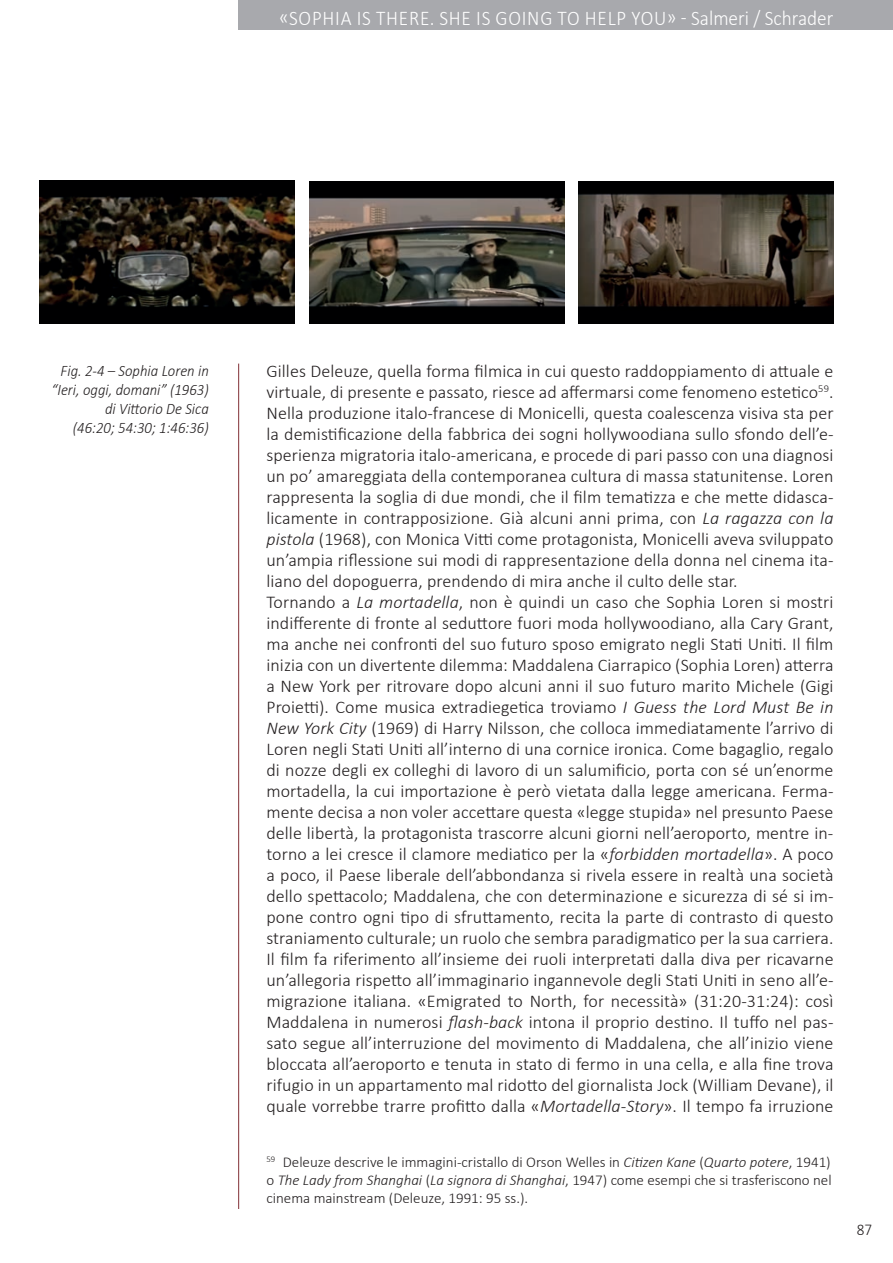
<style>
.page{position:relative;width:893px;height:1263px;background:#fff}
.page>*{position:absolute;margin:0;border:0;box-sizing:border-box;transform-origin:0 0}
.t1{font:300 21px "Calibri";letter-spacing:.04em;color:#fff;scale:.92 1}
.t2{font:300 18px/21px "Calibri";letter-spacing:.005em;color:#231f20}
.t3{font:300 16.5px "Calibri";color:#231f20;scale:.92 1}
.t4{font:italic 300 16.05px/19.2px "Calibri";color:#231f20;text-align:right;scale:.92 1}
.t5{font:300 15px/18px "Calibri";color:#231f20;text-align:justify}
.s1{font-style:italic}
</style>
<div class="page">
<div style="left:238px;top:0;width:655px;height:30px;background:#a8a9ad"></div>
<img style="left:40px;top:180px;width:255px;height:144px">
<img style="left:309px;top:181px;width:255px;height:143px">
<img style="left:578px;top:181px;width:255px;height:143px">
<hr style="left:238px;top:364px;width:1px;height:845px;background:#813035">
<p class="t1" style="left:279px;top:5px;width:604px">«SOPHIA IS THERE. SHE IS GOING TO HELP YOU» - Salmeri / Schrader</p>
<p class="t4" style="left:51px;top:360px;width:173px">Fig. 2-4 – Sophia Loren in “Ieri, oggi, domani” (1963) di Vittorio De Sica<br>(46:20; 54:30; 1:46:36)</p>
<p class="t2" style="left:266px;top:360px;width:569px">Gilles Deleuze, quella forma filmica in cui questo raddoppiamento di attuale e virtuale, di presente e passato, riesce ad affermarsi come fenomeno estetico<sup>59</sup>.<br>Nella produzione italo-francese di Monicelli, questa coalescenza visiva sta per la demistificazione della fabbrica dei sogni hollywoodiana sullo sfondo dell’e&shy;sperienza migratoria italo-americana, e procede di pari passo con una diagnosi un po’ amareggiata della contemporanea cultura di massa statunitense. Loren rappresenta la soglia di due mondi, che il film tematizza e che mette didasca&shy;licamente in contrapposizione. Già alcuni anni prima, con <span class="s1">La ragazza con la pistola</span> (1968), con Monica Vitti come protagonista, Monicelli aveva sviluppato un’ampia riflessione sui modi di rappresentazione della donna nel cinema ita&shy;liano del dopoguerra, prendendo di mira anche il culto delle star.<br>Tornando a <span class="s1">La mortadella</span>, non è quindi un caso che Sophia Loren si mostri indifferente di fronte al seduttore fuori moda hollywoodiano, alla Cary Grant, ma anche nei confronti del suo futuro sposo emigrato negli Stati Uniti. Il film inizia con un divertente dilemma: Maddalena Ciarrapico (Sophia Loren) atterra a New York per ritrovare dopo alcuni anni il suo futuro marito Michele (Gigi Proietti). Come musica extradiegetica troviamo <span class="s1">I Guess the Lord Must Be in New York City</span> (1969) di Harry Nilsson, che colloca immediatamente l’arrivo di Loren negli Stati Uniti all’interno di una cornice ironica. Come bagaglio, regalo di nozze degli ex colleghi di lavoro di un salumificio, porta con sé un’enorme mortadella, la cui importazione è però vietata dalla legge americana. Ferma&shy;mente decisa a non voler accettare questa «legge stupida» nel presunto Paese delle libertà, la protagonista trascorre alcuni giorni nell’aeroporto, mentre in&shy;torno a lei cresce il clamore mediatico per la «<span class="s1">forbidden mortadella</span>». A poco a poco, il Paese liberale dell’abbondanza si rivela essere in realtà una società dello spettacolo; Maddalena, che con determinazione e sicurezza di sé si im&shy;pone contro ogni tipo di sfruttamento, recita la parte di contrasto di questo straniamento culturale; un ruolo che sembra paradigmatico per la sua carriera.<br>Il film fa riferimento all’insieme dei ruoli interpretati dalla diva per ricavarne un’allegoria rispetto all’immaginario ingannevole degli Stati Uniti in seno all’e&shy;migrazione italiana. «Emigrated to North, for necessità» (31:20-31:24): così Maddalena in numerosi <span class="s1">flash-back</span> intona il proprio destino. Il tuffo nel pas&shy;sato segue all’interruzione del movimento di Maddalena, che all’inizio viene bloccata all’aeroporto e tenuta in stato di fermo in una cella, e alla fine trova rifugio in un appartamento mal ridotto del giornalista Jock (William Devane), il quale vorrebbe trarre profitto dalla «<span class="s1">Mortadella-Story</span>». Il tempo fa irruzione</p>
<p class="t5" style="left:266px;top:1153px;width:567px"><sup>59</sup> Deleuze descrive le immagini-cristallo di Orson Welles in <span class="s1">Citizen Kane</span> (<span class="s1">Quarto potere</span>, 1941) o <span class="s1">The Lady from Shanghai</span> (<span class="s1">La signora di Shanghai</span>, 1947) come esempi che si trasferiscono nel cinema mainstream (Deleuze, 1991: 95 ss.).</p>
<p class="t3" style="left:857px;top:1219px;width:18px">87</p>
</div>
